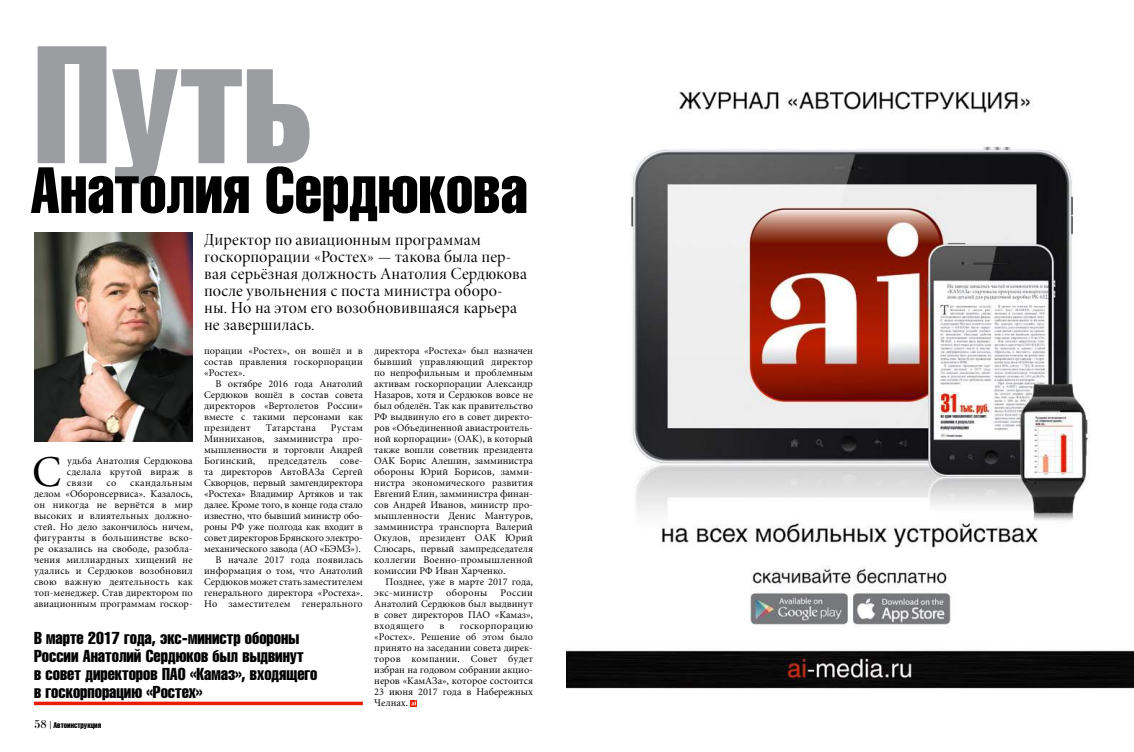
<style>
.page{position:relative;width:1134px;height:752px;background:#fff}
.page>*{position:absolute;margin:0;border:0;box-sizing:border-box;transform-origin:0 0}
.t1{font:164px "Helios Compressed C";color:#9b9da1}
.t2{font:64.1px "Helios Compressed C";color:#000}
.t3{font:43.2px "Miniature";color:#000}
.t4{font:17px/17px "Minion Pro Disp";letter-spacing:.01em;color:#000}
.t5{font:17px/18px "Helios Compressed C";color:#000}
.t6{font:10px/11px "Miniature";color:#000;text-align:justify}
.t7{font:10px "Miniature";letter-spacing:.02em;color:#000}
.t8{font:10px "Miniature";letter-spacing:.03em;color:#000}
.t9{font:8px "Helios Compressed C";color:#000}
.s1{font-family:"Bodoni C";font-size:12px}
.s2{font-family:"Minion Pro"}
</style>
<div class="page">
<svg style="left:411px;top:700px;width:6px;height:5px"></svg>
<hr style="left:34px;top:701px;width:329px;height:3px;background:#e71c00">
<img style="left:34px;top:232px;width:159px;height:209px">
<img style="left:567px;top:91px;width:567px;height:598px">
<h1 class="t1" style="left:34px;top:8px;width:281px">Путь</h1>
<h2 class="t2" style="left:30px;top:152px;width:499px">Анатолия Сердюкова</h2>
<h3 class="t4" style="left:204px;top:231px;width:324px">Директор по авиационным программам госкорпорации «Ростех» — такова была пер&shy;вая серьёзная должность Анатолия Сердюкова после увольнения с поста министра оборо&shy;ны. Но на этом его возобновившаяся карьера не завершилась.</h3>
<h3 class="t3" style="left:32px;top:450px;width:31px">С</h3>
<p class="t6" style="left:67px;top:455px;width:127px">удьба Анатолия Сердюкова сделала крутой вираж в связи</p>
<p class="t6" style="left:34px;top:477px;width:160px;text-indent:96px">скандальным делом «Оборонсервиса». Казалось, он никогда не вернётся в мир высоких и влиятельных должно&shy;стей. Но дело закончилось ничем, фигуранты в большинстве вско&shy;ре оказались на свободе, разобла&shy;чения миллиардных хищений не удались и Сердюков возобновил свою важную деятельность как топ-менеджер. Став директором по авиационным программам госкор-</p>
<p class="t6" style="left:106px;top:477px;width:11px">со</p>
<p class="t6" style="left:204px;top:345px;width:160px">порации «Ростех», он вошёл и в состав правления госкорпорации «Ростех».</p>
<p class="t6" style="left:204px;top:378px;width:160px;text-indent:11px">В октябре 2016 года Анатолий Сердюков вошёл в состав совета директоров «Вертолетов России» вместе с такими персонами как президент</p>
<p class="t7" style="left:266px;top:422px;width:52px">Татарстана</p>
<p class="t6" style="left:204px;top:422px;width:160px;text-indent:127px">Рустам Минниханов, замминистра про&shy;мышленности и торговли Андрей Богинский,</p>
<p class="t6" style="left:268px;top:455px;width:60px">председатель</p>
<p class="t6" style="left:204px;top:455px;width:160px;text-align:right">сове-<br>та директоров АвтоВАЗа Сергей<br>Скворцов, первый замгендиректора «Ростеха» Владимир Артяков и так далее. Кроме того, в конце года стало известно, что бывший министр обо&shy;роны РФ уже полгода как входит в совет директоров Брянского электро&shy;механического завода (АО «БЭМЗ»).<br>В начале 2017 года появилась информация о том, что Анатолий<br>Сердюковможет стать заместителем генерального директора «Ростеха».<br>Но заместителем генерального</p>
<h3 class="t5" style="left:34px;top:627px;width:285px">В марте 2017 года, экс-министр обороны России Анатолий Сердюков был выдвинут<br>в совет директоров ПАО «Камаз», входящего в госкорпорацию «Ростех»</h3>
<p class="t9" style="left:34px;top:720px;width:69px"><span class="s1">58</span> <span class="s2">|</span> Автоинструкция</p>
<p class="t6" style="left:374px;top:345px;width:160px">директора «Ростеха» был назначен бывший управляющий директор по непрофильным и проблемным активам госкорпорации Александр Назаров, хотя и Сердюков вовсе не был обделён. Так как правительство РФ выдвинуло его в совет директо&shy;ров «Объединенной авиастроитель&shy;ной корпорации» (ОАК), в который также вошли советник президента ОАК Борис Алешин, замминистра обороны Юрий Борисов, замми&shy;нистра экономического развития Евгений Елин, замминистра финан&shy;сов Андрей Иванов, министр про&shy;мышленности Денис Мантуров, замминистра транспорта Валерий Окулов, президент ОАК Юрий Слюсарь, первый зампредседателя коллегии Военно-промышленной комиссии РФ Иван Харченко.</p>
<p class="t6" style="left:374px;top:576px;width:160px;text-indent:11px">Позднее, уже в марте 2017 года, экс-министр</p>
<p class="t8" style="left:446px;top:587px;width:43px">обороны</p>
<p class="t6" style="left:374px;top:587px;width:160px;text-indent:126px">России Анатолий Сердюков был выдвинут в совет директоров ПАО «Камаз», входящего</p>
<p class="t6" style="left:374px;top:620px;width:160px;text-indent:85px">госкорпорацию «Ростех». Решение об этом было принято на заседании совета дирек&shy;торов компании. Совет будет избран на годовом собрании акцио&shy;неров «КамАЗа», которое состоится 23 июня 2017 года в Набережных Челнах.</p>
<p class="t6" style="left:439px;top:620px;width:6px">в</p>
</div>
